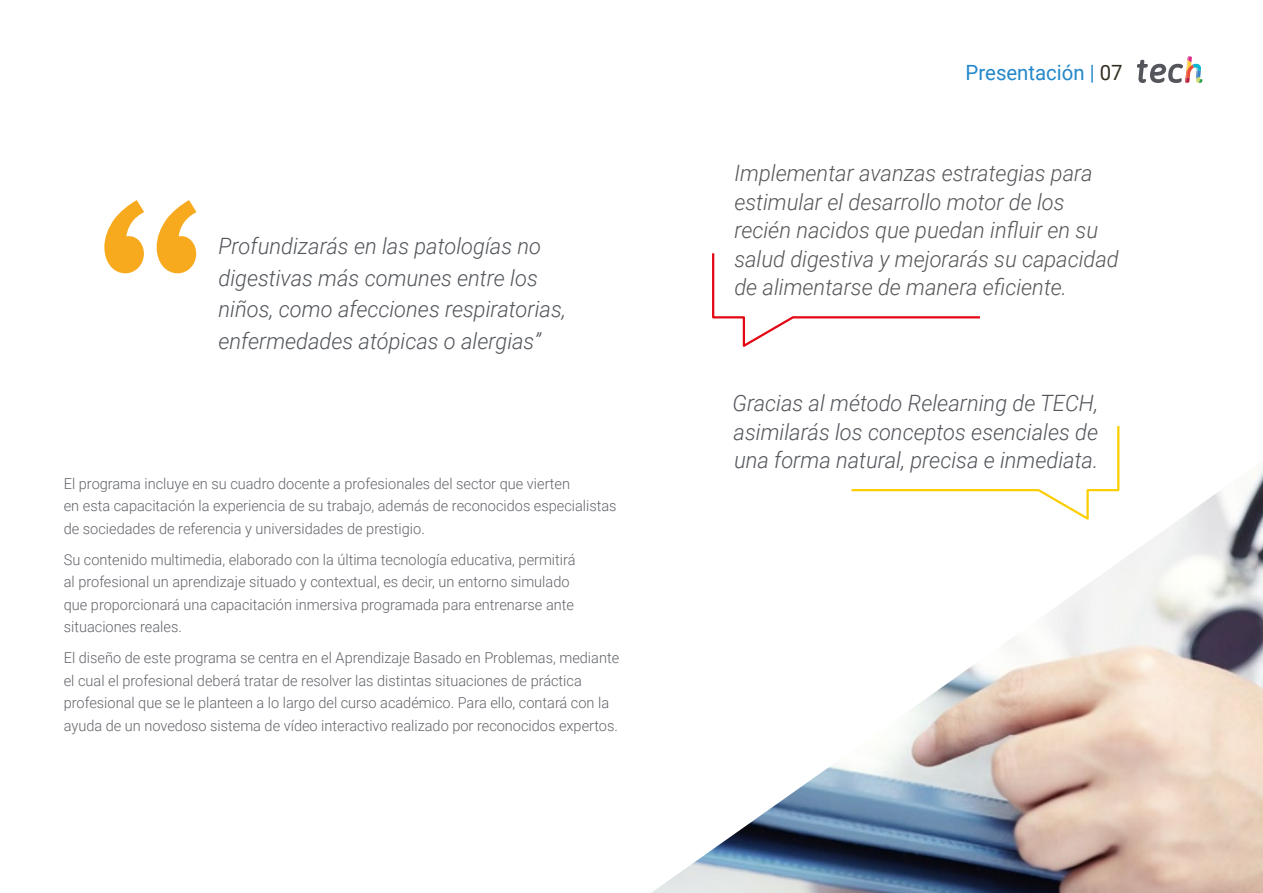
<style>
.page{position:relative;width:1263px;height:893px;background:#fff}
.page>*{position:absolute;margin:0;border:0;box-sizing:border-box;transform-origin:0 0}
.t1{font:italic 300 22.5px/31.5px "Roboto";color:#52555b}
.t2{font:italic 300 22.5px/28.5px "Roboto";color:#55575a}
.t3{font:21px "Roboto";color:#2488c9}
.t4{font:300 15px/22.5px "Roboto";color:#61646a}
.s1{color:#2287c9}
.s2{color:#312e20}
</style>
<div class="page">
<svg style="left:104px;top:200px;width:92px;height:73px"></svg>
<img style="left:651px;top:460px;width:612px;height:433px">
<svg style="left:1137px;top:56px;width:65px;height:27px"></svg>
<svg style="left:712px;top:253px;width:268px;height:94px"></svg>
<h1 class="t1" style="left:218px;top:230px;width:349px">Profundizarás en las patologías no digestivas más comunes entre los niños, como afecciones respiratorias, enfermedades atópicas o alergias”</h1>
<p class="t4" style="left:64px;top:471px;width:554px">El programa incluye en su cuadro docente a profesionales del sector que vierten<br>en esta capacitación la experiencia de su trabajo, además de reconocidos especialistas de sociedades de referencia y universidades de prestigio.</p>
<p class="t4" style="left:64px;top:547px;width:513px">Su contenido multimedia, elaborado con la última tecnología educativa, permitirá al profesional un aprendizaje situado y contextual, es decir, un entorno simulado que proporcionará una capacitación inmersiva programada para entrenarse ante situaciones reales.</p>
<p class="t4" style="left:64px;top:646px;width:557px">El diseño de este programa se centra en el Aprendizaje Basado en Problemas, mediante el cual el profesional deberá tratar de resolver las distintas situaciones de práctica profesional que se le planteen a lo largo del curso académico. Para ello, contará con la ayuda de un novedoso sistema de vídeo interactivo realizado por reconocidos expertos.</p>
<h2 class="t3" style="left:966px;top:57px;width:159px">Presentación <span class="s1">|</span> <span class="s2">07</span></h2>
<h1 class="t2" style="left:734px;top:158px;width:386px">Implementar avanzas estrategias para estimular el desarrollo motor de los recién nacidos que puedan influir en su salud digestiva y mejorarás su capacidad de alimentarse de manera eficiente.</h1>
<h1 class="t1" style="left:732px;top:388px;width:367px;line-height:28.5px;text-align:justify">Gracias al método Relearning de TECH, asimilarás los conceptos esenciales de una forma natural, precisa e inmediata.</h1>
</div>
